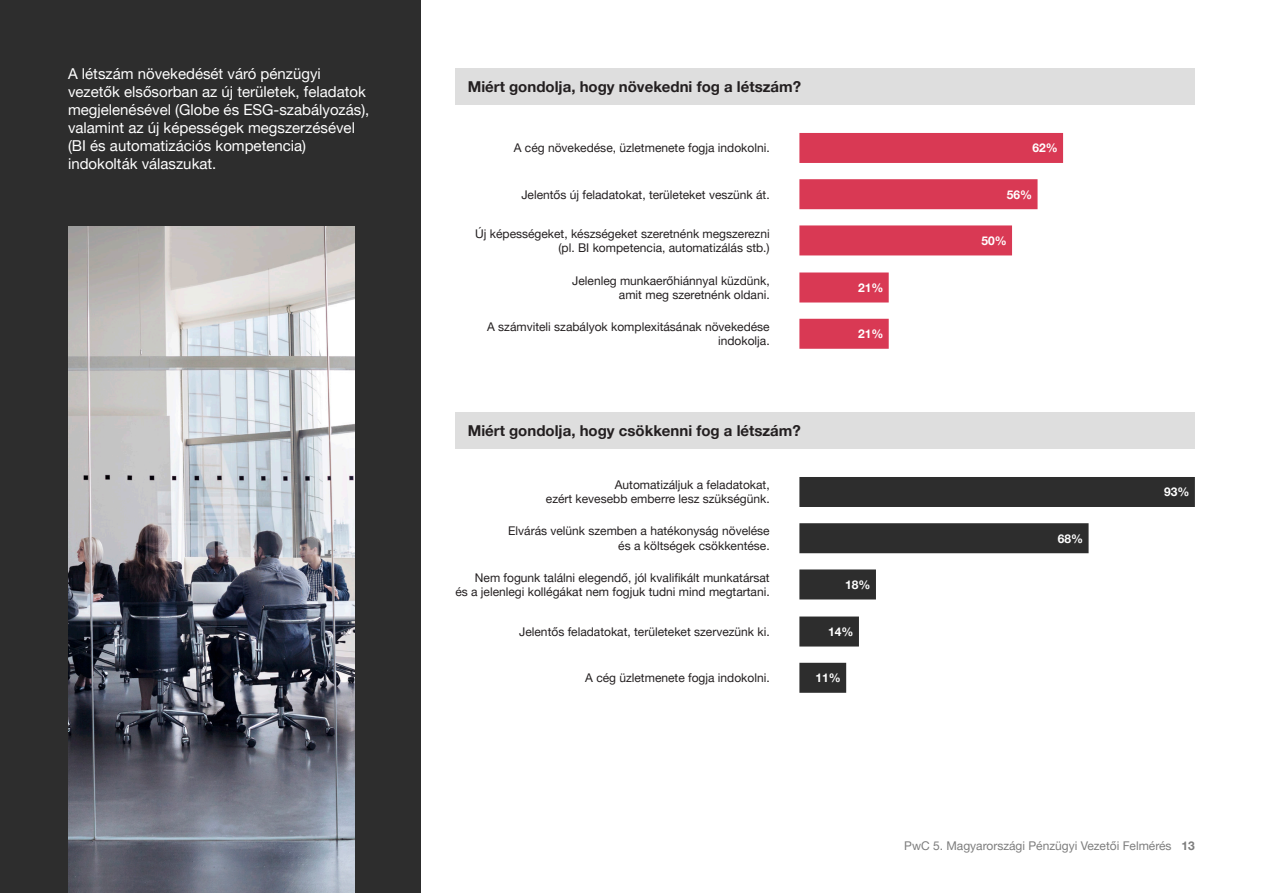
<style>
.page{position:relative;width:1263px;height:893px;background:#fff}
.page>*{position:absolute;margin:0;border:0;box-sizing:border-box;transform-origin:0 0}
.Graph_Labels_RIght_A{font:15px/18px "Helvetica Neue LT Pro";color:#fff}
.Graph_Labels_RIght_A-2{font:700 15px "Helvetica Neue LT Pro";color:#231f20}
.Graph_Labels_RIght_A-3{font:12px/14.4px "Helvetica Neue LT Pro";color:#231f20;text-align:right}
.t1{font:12px "Helvetica Neue LT Pro";color:#7d7d7d}
.Graph_Labels_RIght_A-4{font:700 12px "Helvetica Neue LT Pro";color:#fff}
.s1{font-weight:700}
</style>
<div class="page">
<div style="left:0;top:0;width:421px;height:893px;background:#2d2d2d"></div>
<div style="left:799px;top:133px;width:264px;height:30px;background:#d93954"></div>
<div style="left:799px;top:319px;width:90px;height:30px;background:#d93954"></div>
<div style="left:799px;top:272px;width:90px;height:30px;background:#d93954"></div>
<div style="left:799px;top:225px;width:213px;height:30px;background:#d93954"></div>
<div style="left:799px;top:179px;width:238px;height:30px;background:#d93954"></div>
<div style="left:455px;top:68px;width:740px;height:36px;background:#dedede"></div>
<div style="left:799px;top:477px;width:396px;height:30px;background:#2d2d2d"></div>
<div style="left:799px;top:663px;width:47px;height:30px;background:#2d2d2d"></div>
<div style="left:799px;top:616px;width:60px;height:30px;background:#2d2d2d"></div>
<div style="left:799px;top:569px;width:77px;height:30px;background:#2d2d2d"></div>
<div style="left:799px;top:523px;width:289px;height:30px;background:#2d2d2d"></div>
<div style="left:455px;top:412px;width:740px;height:36px;background:#dedede"></div>
<img style="left:68px;top:226px;width:286px;height:667px">
<p class="Graph_Labels_RIght_A" style="left:68px;top:64px;width:303px">A létszám növekedését váró pénzügyi vezetők elsősorban az új területek, feladatok megjelenésével (Globe és ESG-szabályozás), valamint az új képességek megszerzésével (BI és automatizációs kompetencia) indokolták válaszukat.</p>
<p class="Graph_Labels_RIght_A-2" style="left:468px;top:77px;width:335px">Miért gondolja, hogy növekedni fog a létszám?</p>
<p class="Graph_Labels_RIght_A-3" style="left:514px;top:140px;width:257px">A cég növekedése, üzletmenete fogja indokolni.</p>
<p class="Graph_Labels_RIght_A-3" style="left:521px;top:187px;width:250px">Jelentős új feladatokat, területeket veszünk át.</p>
<p class="Graph_Labels_RIght_A-3" style="left:475px;top:226px;width:296px">Új képességeket, készségeket szeretnénk megszerezni (pl. BI kompetencia, automatizálás stb.)</p>
<p class="Graph_Labels_RIght_A-3" style="left:572px;top:273px;width:199px">Jelenleg munkaerőhiánnyal küzdünk, amit meg szeretnénk oldani.</p>
<p class="Graph_Labels_RIght_A-3" style="left:487px;top:319px;width:284px">A számviteli szabályok komplexitásának növekedése indokolja.</p>
<p class="Graph_Labels_RIght_A-4" style="left:858px;top:280px;width:27px">21%</p>
<p class="Graph_Labels_RIght_A-4" style="left:858px;top:326px;width:27px">21%</p>
<p class="Graph_Labels_RIght_A-2" style="left:468px;top:421px;width:334px">Miért gondolja, hogy csökkenni fog a létszám?</p>
<p class="Graph_Labels_RIght_A-3" style="left:546px;top:477px;width:225px">Automatizáljuk a feladatokat,<br>ezért kevesebb emberre lesz szükségünk.</p>
<p class="Graph_Labels_RIght_A-3" style="left:508px;top:524px;width:263px">Elvárás velünk szemben a hatékonyság növelése és a költségek csökkentése.</p>
<p class="Graph_Labels_RIght_A-3" style="left:455px;top:570px;width:316px">Nem fogunk találni elegendő, jól kvalifikált munkatársat<br>és a jelenlegi kollégákat nem fogjuk tudni mind megtartani.</p>
<p class="Graph_Labels_RIght_A-3" style="left:519px;top:624px;width:252px">Jelentős feladatokat, területeket szervezünk ki.</p>
<p class="Graph_Labels_RIght_A-3" style="left:585px;top:670px;width:186px">A cég üzletmenete fogja indokolni.</p>
<p class="Graph_Labels_RIght_A-4" style="left:845px;top:577px;width:27px">18%</p>
<p class="Graph_Labels_RIght_A-4" style="left:828px;top:624px;width:27px">14%</p>
<p class="Graph_Labels_RIght_A-4" style="left:815px;top:670px;width:27px">11%</p>
<p class="Graph_Labels_RIght_A-4" style="left:1032px;top:141px;width:27px">62%</p>
<p class="Graph_Labels_RIght_A-4" style="left:1007px;top:187px;width:27px">56%</p>
<p class="Graph_Labels_RIght_A-4" style="left:981px;top:233px;width:27px">50%</p>
<p class="Graph_Labels_RIght_A-4" style="left:1058px;top:531px;width:27px">68%</p>
<p class="Graph_Labels_RIght_A-4" style="left:1164px;top:485px;width:27px">93%</p>
<p class="t1" style="left:904px;top:839px;width:292px">PwC 5. Magyarországi Pénzügyi Vezetői Felmérés <span class="s1">13</span></p>
</div>
